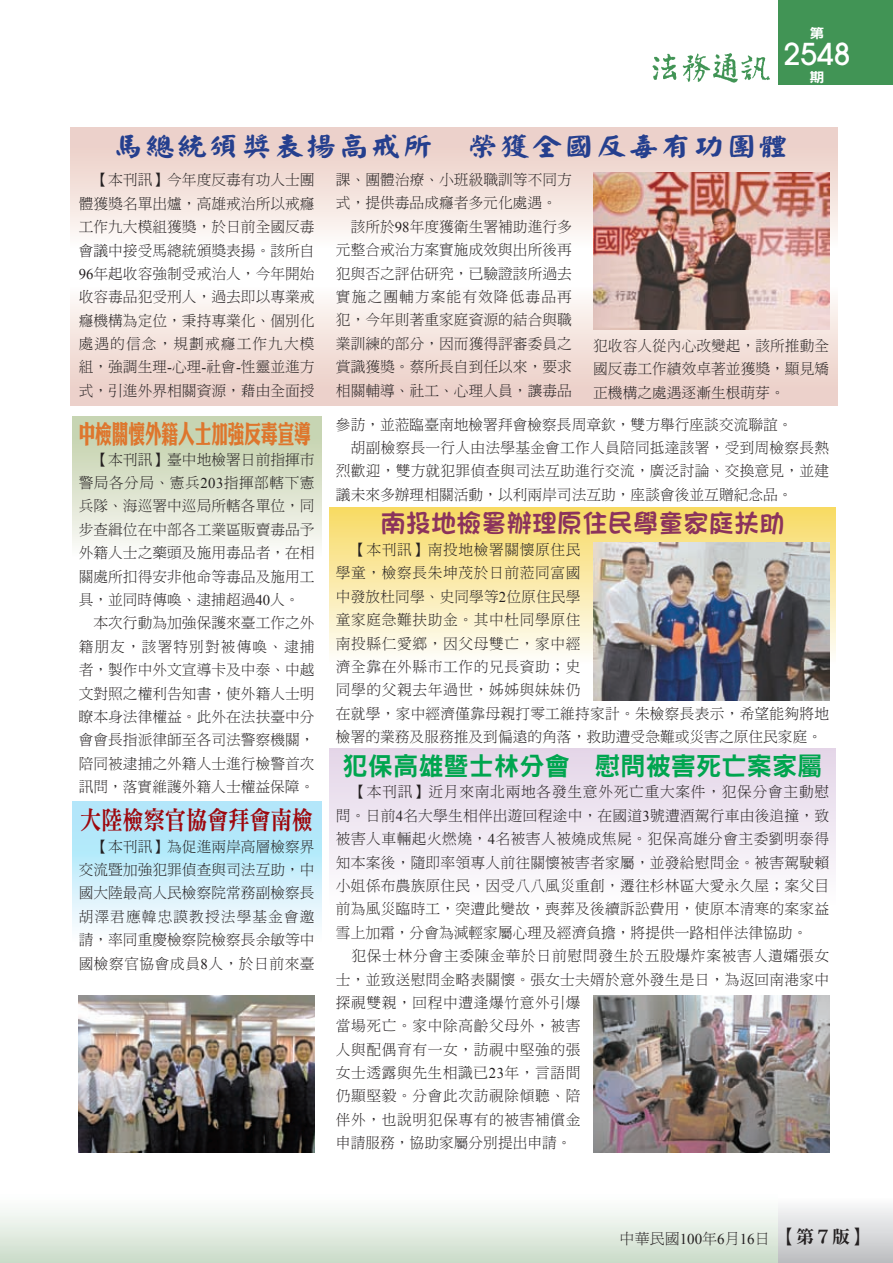
<style>
.page{position:relative;width:893px;height:1263px;background:#fff}
.page>*{position:absolute;margin:0;border:0;box-sizing:border-box;transform-origin:0 0}
.t1{font:500 30px "Avant Garde";color:#fff}
.t2{font:25.5px "Yankai EG Ultra Big 5";letter-spacing:.1em;color:#253f8e;scale:1.15 1}
.t3{font:25.5px "DF Hei Std W9";color:#00a54f}
.t4{font:25.5px "DF Fang Yuan Std W7";color:#8b335c}
.t5{font:25.5px "DF Li King Hei Std W8";color:#de762d;scale:.65 1}
.t6{font:25.5px "DF Ming Std W9";color:#9d070d;scale:.83 1}
.t7{font:15px "DF Ming Std W3";color:#231f20}
.t8{font:14.85px/23.4px "DF Ming Std W3";letter-spacing:.005em;color:#231f20;text-align:justify}
.t9{font:14.85px/23.4px "DF Ming Std W3";letter-spacing:.04em;color:#231f20}
.t10{font:13.5px "DF Hei Std W9";color:#fff;scale:1.11 1}
.s1{font-family:"Times New Roman"}
.s2{font-family:"DF Ming Std W9";font-size:18px}
</style>
<div class="page">
<div style="left:0;top:1191px;width:893px;height:72px;background:linear-gradient(to bottom,#fff,#ccddca)"></div>
<div style="left:778px;top:0;width:115px;height:85px;background:#419455"></div>
<img style="left:652px;top:53px;width:25px;height:27px">
<img style="left:682px;top:53px;width:28px;height:29px">
<img style="left:742px;top:55px;width:28px;height:25px">
<img style="left:710px;top:53px;width:32px;height:30px">
<div style="left:778px;top:1191px;width:115px;height:72px;background:linear-gradient(to bottom,#fff,#bdbec1)"></div>
<div style="left:70px;top:128px;width:768px;height:136px;background:linear-gradient(to bottom,#eacac2,#fff)"></div>
<div style="left:70px;top:270px;width:768px;height:136px;background:linear-gradient(to bottom,#fff,#eacbc3)"></div>
<div style="left:330px;top:507px;width:506px;height:157px;background:linear-gradient(to bottom,#f8da63,#fefefc)"></div>
<div style="left:72px;top:417px;width:249px;height:157px;background:linear-gradient(to bottom,#bfcea7,#fff)"></div>
<div style="left:330px;top:748px;width:506px;height:158px;background:linear-gradient(to bottom,#e3d4e7,#fdfdfe)"></div>
<svg style="left:72px;top:801px;width:249px;height:127px;background:#c8edfb"></svg>
<img style="left:593px;top:172px;width:236px;height:157px">
<img style="left:593px;top:543px;width:236px;height:157px">
<img style="left:79px;top:995px;width:236px;height:157px">
<img style="left:593px;top:995px;width:236px;height:157px">
<p class="t10" style="left:810px;top:26px;width:15px">第</p>
<h1 class="t1" style="left:784px;top:36px;width:68px">2548</h1>
<p class="t10" style="left:810px;top:69px;width:15px">期</p>
<h2 class="t2" style="left:113px;top:133px;width:588px">馬總統頒獎表揚高戒所　榮獲全國反毒有功團體</h2>
<p class="t8" style="left:79px;top:168px;width:237px;text-indent:15px">【本刊訊】今年度反毒有功人士團體獲獎名單出爐，高雄戒治所以戒癮工作九大模組獲獎，於日前全國反毒會議中接受馬總統頒獎表揚。該所自<span class="s1">96</span>年起收容強制受戒治人，今年開始收容毒品犯受刑人，過去即以專業戒癮機構為定位，秉持專業化、個別化處遇的信念，規劃戒癮工作九大模組，強調生理<span class="s1">-</span>心理<span class="s1">-</span>社會<span class="s1">-</span>性靈並進方式，引進外界相關資源，藉由全面授</p>
<p class="t8" style="left:336px;top:168px;width:237px">課、團體治療、小班級職訓等不同方式，提供毒品成癮者多元化處遇。</p>
<p class="t8" style="left:336px;top:215px;width:237px;text-indent:15px">該所於<span class="s1">98</span>年度獲衛生署補助進行多元整合戒治方案實施成效與出所後再犯與否之評估研究，已驗證該所過去實施之團輔方案能有效降低毒品再犯，今年則著重家庭資源的結合與職業訓練的部分，因而獲得評審委員之賞識獲獎。蔡所長自到任以來，要求相關輔導、社工、心理人員，讓毒品</p>
<p class="t8" style="left:593px;top:334px;width:237px">犯收容人從內心改變起，該所推動全國反毒工作績效卓著並獲獎，顯見矯正機構之處遇逐漸生根萌芽。</p>
<h2 class="t5" style="left:79px;top:420px;width:359px">中檢關懷外籍人士加強反毒宣導</h2>
<p class="t8" style="left:79px;top:447px;width:237px;text-indent:15px">【本刊訊】臺中地檢署日前指揮市警局各分局、憲兵<span class="s1">203</span>指揮部轄下憲兵隊、海巡署中巡局所轄各單位，同步查緝位在中部各工業區販賣毒品予外籍人士之藥頭及施用毒品者，在相關處所扣得安非他命等毒品及施用工具，並同時傳喚、逮捕超過<span class="s1">40</span>人。</p>
<p class="t8" style="left:79px;top:611px;width:237px;text-indent:15px">本次行動為加強保護來臺工作之外籍朋友，該署特別對被傳喚、逮捕者，製作中外文宣導卡及中泰、中越文對照之權利告知書，使外籍人士明瞭本身法律權益。此外在法扶臺中分會會長指派律師至各司法警察機關，陪同被逮捕之外籍人士進行檢警首次訊問，落實維護外籍人士權益保障。</p>
<h2 class="t6" style="left:80px;top:806px;width:282px">大陸檢察官協會拜會南檢</h2>
<p class="t8" style="left:79px;top:834px;width:237px;text-indent:15px">【本刊訊】為促進兩岸高層檢察界交流暨加強犯罪偵查與司法互助，中國大陸最高人民檢察院常務副檢察長胡澤君應韓忠謨教授法學基金會邀請，率同重慶檢察院檢察長余敏等中國檢察官協會成員<span class="s1">8</span>人，於日前來臺</p>
<p class="t8" style="left:336px;top:412px;width:458px">參訪，並蒞臨臺南地檢署拜會檢察長周章欽，雙方舉行座談交流聯誼。</p>
<p class="t8" style="left:351px;top:436px;width:480px">胡副檢察長一行人由法學基金會工作人員陪同抵達該署，受到周檢察長熱</p>
<p class="t8" style="left:336px;top:459px;width:495px">烈歡迎，雙方就犯罪偵查與司法互助進行交流，廣泛討論、交換意見，並建</p>
<p class="t8" style="left:336px;top:482px;width:458px">議未來多辦理相關活動，以利兩岸司法互助，座談會後並互贈紀念品。</p>
<h2 class="t4" style="left:380px;top:509px;width:406px">南投地檢署辦理原住民學童家庭扶助</h2>
<p class="t9" style="left:336px;top:538px;width:495px;text-indent:15px">【本刊訊】南投地檢署關懷原住民<br>學童，檢察長朱坤茂於日前蒞同富國<br>中發放杜同學、史同學等<span class="s1">2</span>位原住民學<br>童家庭急難扶助金。其中杜同學原住<br>南投縣仁愛鄉，因父母雙亡，家中經<br>濟全靠在外縣市工作的兄長資助；史<br>同學的父親去年過世，姊姊與妹妹仍<br>在就學，家中經濟僅靠母親打零工維持家計。朱檢察長表示，希望能夠將地檢署的業務及服務推及到偏遠的角落，救助遭受急難或災害之原住民家庭。</p>
<h2 class="t3" style="left:343px;top:752px;width:481px">犯保高雄暨士林分會　慰問被害死亡案家屬</h2>
<p class="t8" style="left:336px;top:780px;width:495px;text-indent:15px">【本刊訊】近月來南北兩地各發生意外死亡重大案件，犯保分會主動慰問。日前<span class="s1">4</span>名大學生相伴出遊回程途中，在國道<span class="s1">3</span>號遭酒駕行車由後追撞，致被害人車輛起火燃燒，<span class="s1">4</span>名被害人被燒成焦屍。犯保高雄分會主委劉明泰得知本案後，隨即率領專人前往關懷被害者家屬，並發給慰問金。被害駕駛賴小姐係布農族原住民，因受八八風災重創，遷往杉林區大愛永久屋；案父目前為風災臨時工，突遭此變故，喪葬及後續訴訟費用，使原本清寒的案家益雪上加霜，分會為減輕家屬心理及經濟負擔，將提供一路相伴法律協助。</p>
<p class="t9" style="left:336px;top:944px;width:495px;text-indent:15px">犯保士林分會主委陳金華於日前慰問發生於五股爆炸案被害人遺孀張女士，並致送慰問金略表關懷。張女士夫婿於意外發生是日，為返回南港家中探視雙親，回程中遭逢爆竹意外引爆<br>當場死亡。家中除高齡父母外，被害<br>人與配偶育有一女，訪視中堅強的張<br>女士透露與先生相識已<span class="s1">23</span>年，言語間<br>仍顯堅毅。分會此次訪視除傾聽、陪<br>伴外，也說明犯保專有的被害補償金<br>申請服務，協助家屬分別提出申請。</p>
<p class="t7" style="left:620px;top:1230px;width:250px">中華民國<span class="s1">100</span>年<span class="s1">6</span>月<span class="s1">16</span>日<span class="s2">【第７版】</span></p>
</div>
